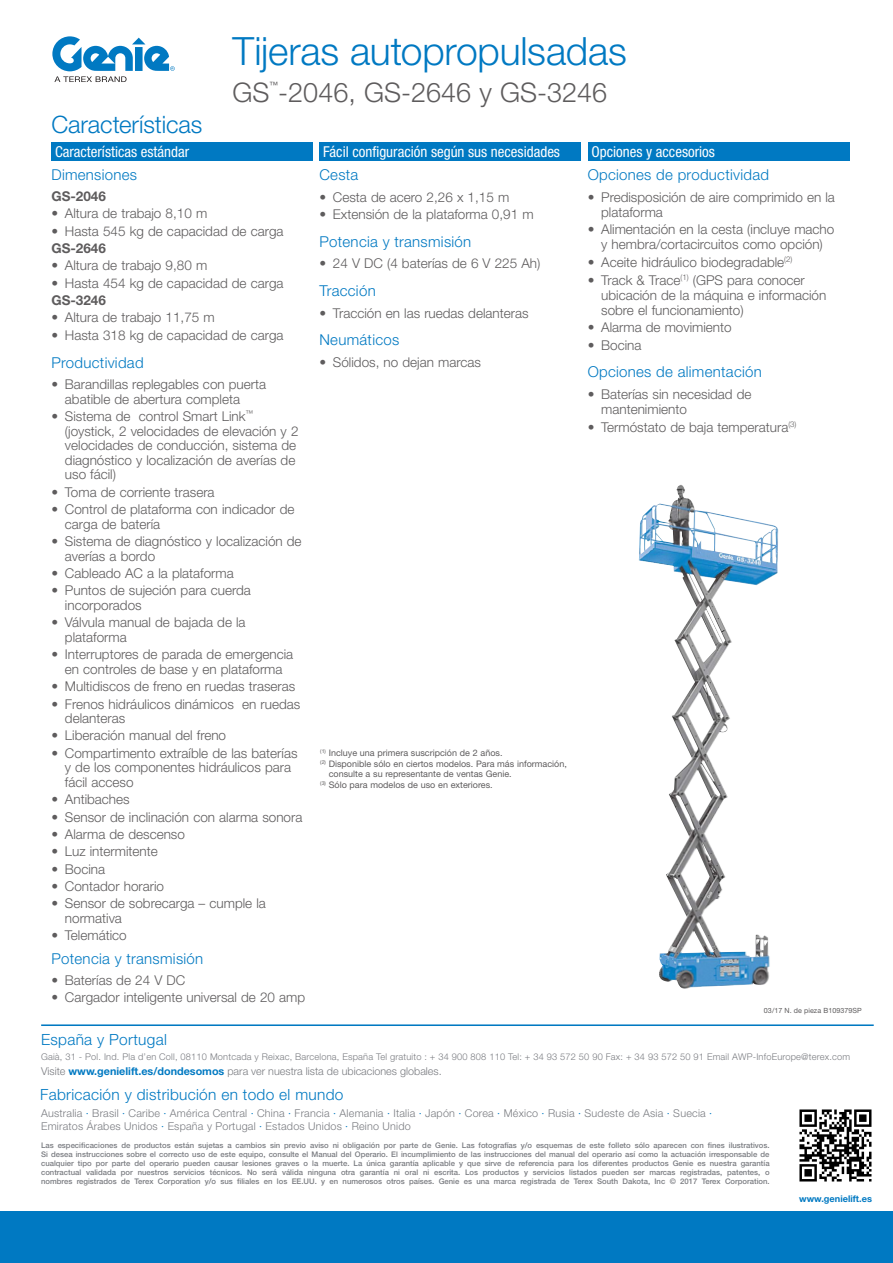
<style>
.page{position:relative;width:893px;height:1263px;background:#fff}
.page>*{position:absolute;margin:0;border:0;box-sizing:border-box;transform-origin:0 0}
.t1{font:300 39px "Helvetica Neue LT Std";letter-spacing:-.005em;color:#0079c2}
.t2{font:300 27px "Helvetica Neue LT Std";color:#5e5c5d}
.t3{font:300 24px "Helvetica Neue LT Std";letter-spacing:-.005em;color:#0079c2}
.t4{font:300 15.45px "Helvetica Neue LT Std";letter-spacing:.02em;color:#0079c2}
.t5{font:300 15px "Helvetica Neue LT Std";letter-spacing:.02em;color:#0079c2}
.t6{font:condensed 15px "Helvetica Neue LT Std";color:#fff}
.t7{font:300 13.5px/14.7px "Helvetica Neue LT Std";color:#5e5c5d}
.t8{font:700 13.5px "Helvetica Neue LT Std";color:#5e5c5d}
.t9{font:300 10.8px/14px "Helvetica Neue LT Std";letter-spacing:.02em;color:#7a7c81}
.t10{font:300 10.8px "Helvetica Neue LT Std";color:#7a7c81}
.t11{font:300 9.3px "Helvetica Neue LT Std";letter-spacing:.02em;color:#7a7c81}
.t12{font:700 9.3px "Helvetica Neue LT Std";color:#0079c2}
.t13{font:9px "Helvetica Neue LT Std";color:#5e5c5d}
.t14{font:condensed 8.7px "Helvetica Neue LT Std";color:#5e5c5d}
.t15{font:500 7.65px/9px "Helvetica Neue LT Std";color:#7a7c81;text-align:justify}
.t16{font:7.2px "Helvetica Neue LT Std";letter-spacing:.01em;color:#5e5c5d}
.s1{font-weight:700;color:#0079c2}
.s2{color:#0079c2}
</style>
<div class="page">
<svg style="left:52px;top:36px;width:123px;height:46px"></svg>
<div style="left:51px;top:142px;width:262px;height:19px;background:#0079c2"></div>
<div style="left:320px;top:142px;width:261px;height:19px;background:#0079c2"></div>
<div style="left:588px;top:142px;width:261px;height:19px;background:#0079c2"></div>
<img style="left:639px;top:485px;width:140px;height:504px">
<div style="left:0;top:1211px;width:893px;height:52px;background:#0079c2"></div>
<hr style="left:41px;top:1024px;width:833px;height:2px;background:#0079c2">
<img style="left:799px;top:1109px;width:73px;height:73px">
<h1 class="t1" style="left:233px;top:27px;width:396px">Tijeras autopropulsadas</h1>
<h3 class="t3" style="left:51px;top:110px;width:153px">Características</h3>
<p class="t14" style="left:270px;top:80px;width:10px">™</p>
<h2 class="t2" style="left:233px;top:76px;width:376px">GS -2046, GS-2646 y GS-3246</h2>
<p class="t6" style="left:55px;top:143px;width:136px">Características estándar</p>
<p class="t6" style="left:323px;top:143px;width:238px">Fácil configuración según sus necesidades</p>
<p class="t6" style="left:591px;top:143px;width:125px">Opciones y accesorios</p>
<p class="t5" style="left:51px;top:165px;width:87px">Dimensiones</p>
<p class="t8" style="left:51px;top:188px;width:56px">GS-2046</p>
<p class="t7" style="left:51px;top:206px;width:157px">• Altura de trabajo 8,10 m</p>
<p class="t7" style="left:51px;top:223px;width:234px">• Hasta 545 kg de capacidad de carga</p>
<p class="t8" style="left:51px;top:240px;width:56px">GS-2646</p>
<p class="t7" style="left:51px;top:258px;width:157px">• Altura de trabajo 9,80 m</p>
<p class="t7" style="left:51px;top:275px;width:234px">• Hasta 454 kg de capacidad de carga</p>
<p class="t8" style="left:51px;top:292px;width:56px">GS-3246</p>
<p class="t7" style="left:51px;top:310px;width:165px">• Altura de trabajo 11,75 m</p>
<p class="t7" style="left:51px;top:328px;width:234px">• Hasta 318 kg de capacidad de carga</p>
<p class="t5" style="left:51px;top:353px;width:94px">Productividad</p>
<p class="t7" style="left:65px;top:376px;width:203px;text-indent:-14px">• Barandillas replegables con puerta abatible de abertura completa</p>
<p class="t7" style="left:65px;top:408px;width:235px;text-indent:-14px">• Sistema de control Smart Link<sup>™ </sup>(joystick, 2 velocidades de elevación y 2 velocidades de conducción, sistema de diagnóstico y localización de averías de uso fácil)</p>
<p class="t7" style="left:51px;top:484px;width:165px">• Toma de corriente trasera</p>
<p class="t7" style="left:65px;top:502px;width:231px;text-indent:-14px">• Control de plataforma con indicador de carga de batería</p>
<p class="t7" style="left:65px;top:534px;width:238px;text-indent:-14px">• Sistema de diagnóstico y localización de averías a bordo</p>
<p class="t7" style="left:51px;top:565px;width:184px">• Cableado AC a la plataforma</p>
<p class="t7" style="left:65px;top:583px;width:187px;text-indent:-14px">• Puntos de sujeción para cuerda incorporados</p>
<p class="t7" style="left:65px;top:615px;width:182px;text-indent:-14px">• Válvula manual de bajada de la plataforma</p>
<p class="t7" style="left:51px;top:647px;width:243px;text-align:center">• Interruptores de parada de emergencia en controles de base y en plataforma</p>
<p class="t7" style="left:51px;top:679px;width:245px">• Multidiscos de freno en ruedas traseras</p>
<p class="t7" style="left:65px;top:696px;width:237px;text-indent:-14px">• Frenos hidráulicos dinámicos en ruedas delanteras</p>
<p class="t7" style="left:51px;top:728px;width:176px">• Liberación manual del freno</p>
<p class="t7" style="left:65px;top:745px;width:234px;text-indent:-14px">• Compartimento extraíble de las baterías y de los componentes hidráulicos para fácil acceso</p>
<p class="t7" style="left:51px;top:792px;width:80px">• Antibaches</p>
<p class="t7" style="left:51px;top:809px;width:252px">• Sensor de inclinación con alarma sonora</p>
<p class="t7" style="left:51px;top:826px;width:135px">• Alarma de descenso</p>
<p class="t7" style="left:51px;top:844px;width:108px">• Luz intermitente</p>
<p class="t7" style="left:51px;top:861px;width:55px">• Bocina</p>
<p class="t7" style="left:51px;top:878px;width:114px">• Contador horario</p>
<p class="t7" style="left:65px;top:896px;width:202px;text-indent:-14px">• Sensor de sobrecarga – cumple la normativa</p>
<p class="t7" style="left:51px;top:928px;width:77px">• Telemático</p>
<p class="t5" style="left:51px;top:949px;width:153px">Potencia y transmisión</p>
<p class="t7" style="left:51px;top:972px;width:135px">• Baterías de 24 V DC</p>
<p class="t7" style="left:51px;top:989px;width:255px">• Cargador inteligente universal de 20 amp</p>
<p class="t5" style="left:319px;top:165px;width:40px">Cesta</p>
<p class="t7" style="left:319px;top:189px;width:191px">• Cesta de acero 2,26 x 1,15 m</p>
<p class="t7" style="left:319px;top:207px;width:216px">• Extensión de la plataforma 0,91 m</p>
<p class="t5" style="left:319px;top:232px;width:153px">Potencia y transmisión</p>
<p class="t7" style="left:319px;top:256px;width:223px">• 24 V DC (4 baterías de 6 V 225 Ah)</p>
<p class="t5" style="left:319px;top:281px;width:58px">Tracción</p>
<p class="t7" style="left:319px;top:305px;width:211px">• Tracción en las ruedas delanteras</p>
<p class="t5" style="left:319px;top:331px;width:81px">Neumáticos</p>
<p class="t7" style="left:319px;top:354px;width:163px">• Sólidos, no dejan marcas</p>
<p class="t13" style="left:320px;top:748px;width:184px"><sup>(1)</sup> Incluye una primera suscripción de 2 años.</p>
<p class="t13" style="left:320px;top:758px;width:248px"><sup>(2)</sup> Disponible sólo en ciertos modelos. Para más información,</p>
<p class="t13" style="left:329px;top:769px;width:185px">consulte a su representante de ventas Genie.</p>
<p class="t13" style="left:320px;top:779px;width:174px"><sup>(3)</sup> Sólo para modelos de uso en exteriores.</p>
<p class="t5" style="left:588px;top:165px;width:183px">Opciones de productividad</p>
<p class="t7" style="left:601px;top:189px;width:235px;text-indent:-14px">• Predisposición de aire comprimido en la plataforma</p>
<p class="t7" style="left:588px;top:222px;width:248px;text-align:center">• Alimentación en la cesta (incluye macho y hembra/cortacircuitos como opción)</p>
<p class="t7" style="left:588px;top:254px;width:206px">• Aceite hidráulico biodegradable<sup>(2)</sup></p>
<p class="t7" style="left:601px;top:272px;width:227px;text-indent:-14px">• Track &amp; Trace<sup>(1)</sup> (GPS para conocer ubicación de la máquina e información sobre el funcionamiento)</p>
<p class="t7" style="left:588px;top:320px;width:146px">• Alarma de movimiento</p>
<p class="t7" style="left:588px;top:338px;width:55px">• Bocina</p>
<p class="t5" style="left:588px;top:363px;width:176px">Opciones de alimentación</p>
<p class="t7" style="left:601px;top:387px;width:152px;text-indent:-14px">• Baterías sin necesidad de mantenimiento</p>
<p class="t7" style="left:588px;top:419px;width:210px">• Termóstato de baja temperatura<sup>(3)</sup></p>
<p class="t16" style="left:764px;top:1006px;width:99px">03/17 N. de pieza B109379SP</p>
<p class="t4" style="left:41px;top:1030px;width:127px">España y Portugal</p>
<p class="t11" style="left:41px;top:1051px;width:811px">Gaià, 31 - Pol. Ind. Pla d’en Coll, 08110 Montcada y Reixac, Barcelona, España Tel gratuito : + 34 900 808 110 Tel: + 34 93 572 50 90 Fax: + 34 93 572 50 91 Email AWP-InfoEurope@terex.com</p>
<p class="t10" style="left:41px;top:1064px;width:402px">Visite <span class="s1">www.genielift.es/dondesomos</span> para ver nuestra lista de ubicaciones globales.</p>
<p class="t4" style="left:40px;top:1085px;width:305px">Fabricación y distribución en todo el mundo</p>
<p class="t9" style="left:41px;top:1105px;width:673px">Australia <span class="s2">·</span> Brasil <span class="s2">·</span> Caribe <span class="s2">·</span> América Central <span class="s2">·</span> China <span class="s2">·</span> Francia <span class="s2">·</span> Alemania <span class="s2">·</span> Italia <span class="s2">·</span> Japón <span class="s2">·</span> Corea <span class="s2">·</span> México <span class="s2">·</span> Rusia <span class="s2">·</span> Sudeste de Asia <span class="s2">·</span> Suecia <span class="s2">·<br></span>Emiratos Árabes Unidos <span class="s2">·</span> España y Portugal <span class="s2">·</span> Estados Unidos <span class="s2">·</span> Reino Unido</p>
<p class="t15" style="left:41px;top:1140px;width:730px">Las especificaciones de productos están sujetas a cambios sin previo aviso ni obligación por parte de Genie. Las fotografías y/o esquemas de este folleto sólo aparecen con fines ilustrativos.<br>Si desea instrucciones sobre el correcto uso de este equipo, consulte el Manual del Operario. El incumplimiento de las instrucciones del manual del operario así como la actuación irresponsable de cualquier tipo por parte del operario pueden causar lesiones graves o la muerte. La única garantía aplicable y que sirve de referencia para los diferentes productos Genie es nuestra garantía contractual validada por nuestros servicios técnicos. No será válida ninguna otra garantía ni oral ni escrita. Los productos y servicios listados pueden ser marcas registradas, patentes, o nombres registrados de Terex Corporation y/o sus filiales en los EE.UU. y en numerosos otros países. Genie es una marca registrada de Terex South Dakota, Inc © 2017 Terex Corporation.</p>
<p class="t12" style="left:799px;top:1192px;width:74px">www.genielift.es</p>
</div>
